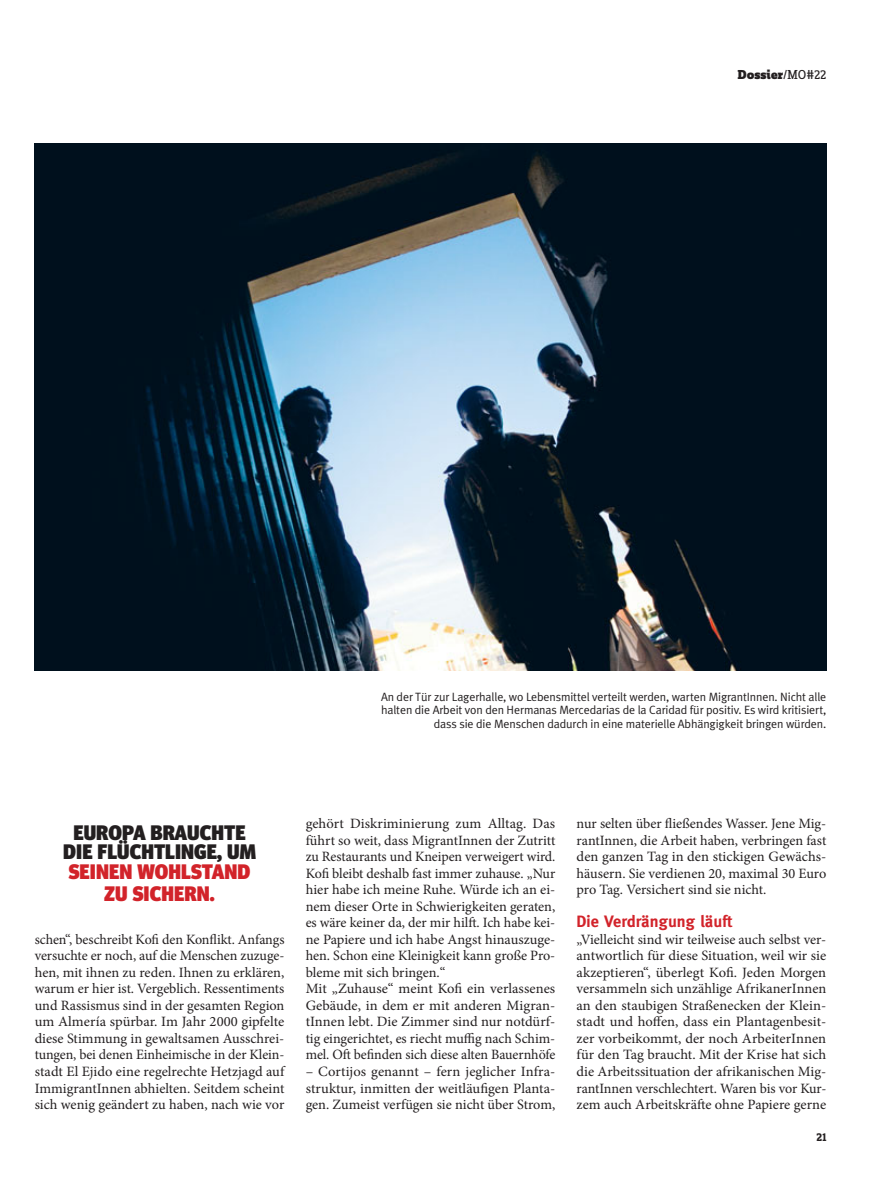
<style>
.page{position:relative;width:894px;height:1192px;background:#fff}
.page>*{position:absolute;margin:0;border:0;box-sizing:border-box;transform-origin:0 0}
.t1{font:900 21px/19.5px "Meta Headline";letter-spacing:.005em;color:#231f20;text-align:center}
.t2{font:900 21px/22.5px "Meta Headline";letter-spacing:.005em;color:#d2232a;text-align:center}
.t3{font:700 16.5px "Meta";letter-spacing:.005em;color:#d2232a}
.t4{font:14.25px/16.5px "Minion Pro";color:#231f20;text-align:justify}
.t5{font:900 13.5px "Zine Slab Dis";letter-spacing:-.005em;color:#231f20}
.t6{font:12px/13.5px "Meta Plus Normal";letter-spacing:-.01em;color:#231f20;text-align:right}
.t7{font:700 12px "Zine Slab Dis";color:#231f20}
.s1{font-weight:400}
</style>
<div class="page">
<img style="left:35px;top:143px;width:791px;height:527px">
<p class="t5" style="left:737px;top:70px;width:90px">Dossier<span class="s1">/MO#22</span></p>
<p class="t6" style="left:381px;top:691px;width:446px">An der Tür zur Lagerhalle, wo Lebensmittel verteilt werden, warten MigrantInnen. Nicht alle halten die Arbeit von den Hermanas Mercedarias de la Caridad für positiv. Es wird kritisiert, dass sie die Menschen dadurch in eine materielle Abhängigkeit bringen würden.</p>
<h1 class="t1" style="left:63px;top:824px;width:194px">EUROPA BRAUCHTE<br>DIE FLÜCHTLINGE, UM</h1>
<h1 class="t2" style="left:68px;top:862px;width:183px">SEINEN WOHLSTAND<br>ZU SICHERN.</h1>
<p class="t4" style="left:35px;top:932px;width:251px">schen“, beschreibt Kofi den Konflikt. Anfangs versuchte er noch, auf die Menschen zuzuge&shy;hen, mit ihnen zu reden. Ihnen zu erklären, warum er hier ist. Vergeblich. Ressentiments und Rassismus sind in der gesamten Region um Almería spürbar. Im Jahr 2000 gipfelte diese Stimmung in gewaltsamen Ausschrei&shy;tungen, bei denen Einheimische in der Klein&shy;stadt El Ejido eine regelrechte Hetzjagd auf ImmigrantInnen abhielten. Seitdem scheint sich wenig geändert zu haben, nach wie vor</p>
<p class="t4" style="left:305px;top:816px;width:251px;text-align:left">gehört Diskriminierung zum Alltag. Das führt so weit, dass MigrantInnen der Zutritt zu Restaurants und Kneipen verweigert wird.<br>Kofi bleibt deshalb fast immer zuhause. „Nur hier habe ich meine Ruhe. Würde ich an ei&shy;nem dieser Orte in Schwierigkeiten geraten, es wäre keiner da, der mir hilft. Ich habe kei&shy;ne Papiere und ich habe Angst hinauszuge&shy;hen. Schon eine Kleinigkeit kann große Pro&shy;bleme mit sich bringen.“<br>Mit „Zuhause“ meint Kofi ein verlassenes Gebäude, in dem er mit anderen Migran&shy;tInnen lebt. Die Zimmer sind nur notdürf&shy;tig eingerichtet, es riecht muffig nach Schim&shy;mel. Oft befinden sich diese alten Bauernhöfe</p>
<p class="t4" style="left:305px;top:1064px;width:251px">– Cortijos genannt – fern jeglicher Infra&shy;struktur, inmitten der weitläufigen Planta&shy;gen. Zumeist verfügen sie nicht über Strom,</p>
<p class="t4" style="left:576px;top:816px;width:251px">nur selten über fließendes Wasser. Jene Mig&shy;rantInnen, die Arbeit haben, verbringen fast den ganzen Tag in den stickigen Gewächs&shy;häusern. Sie verdienen 20, maximal 30 Euro pro Tag. Versichert sind sie nicht.</p>
<p class="t3" style="left:576px;top:913px;width:157px">Die Verdrängung läuft</p>
<p class="t4" style="left:576px;top:932px;width:251px">„Vielleicht sind wir teilweise auch selbst ver&shy;antwortlich für diese Situation, weil wir sie akzeptieren“, überlegt Kofi. Jeden Morgen versammeln sich unzählige AfrikanerInnen an den staubigen Straßenecken der Klein&shy;stadt und hoffen, dass ein Plantagenbesit&shy;zer vorbeikommt, der noch ArbeiterInnen für den Tag braucht. Mit der Krise hat sich die Arbeitssituation der afrikanischen Mig&shy;rantInnen verschlechtert. Waren bis vor Kur&shy;zem auch Arbeitskräfte ohne Papiere gerne</p>
<p class="t7" style="left:816px;top:1132px;width:11px">21</p>
</div>
